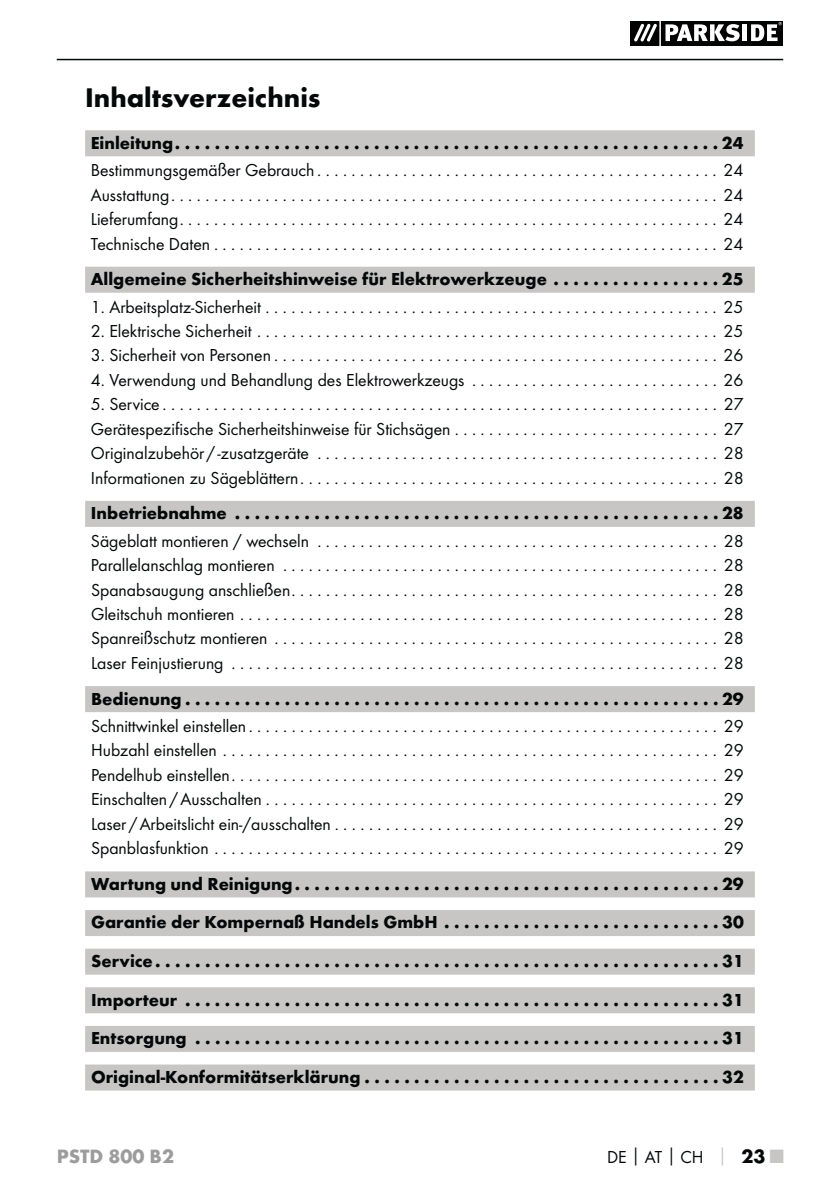
<style>
.page{position:relative;width:840px;height:1191px;background:#fff}
.page>*{position:absolute;margin:0;border:0;box-sizing:border-box;transform-origin:0 0}
.t1{font:700 28px "Futura";color:#040809}
.t2{font:700 20px "Futura";color:#9c9c9c}
.t3{font:18px/24.4px "Futura Boo";color:#040809;text-align:justify}
.t4{font:700 18px/38.6px "Futura";color:#040809;text-align:justify}
.s1{font-family:"Futura";font-weight:700}
.s2{font-family:"Futura";font-weight:700;color:#c7c6c5}
.s3{font-family:"Futura";font-weight:700;font-size:20px}
.s4{font-family:"Futura";font-weight:700;font-size:20px;color:#c7c6c5}
</style>
<div class="page">
<hr style="left:57px;top:59px;width:725px;height:1px;background:#040809">
<svg style="left:630px;top:21px;width:152px;height:24px"></svg>
<div style="left:85px;top:130px;width:669px;height:26px;background:#c7c6c5"></div>
<div style="left:85px;top:267px;width:669px;height:26px;background:#c7c6c5"></div>
<div style="left:85px;top:501px;width:669px;height:26px;background:#c7c6c5"></div>
<div style="left:85px;top:686px;width:669px;height:26px;background:#c7c6c5"></div>
<div style="left:85px;top:871px;width:669px;height:26px;background:#c7c6c5"></div>
<div style="left:85px;top:910px;width:669px;height:26px;background:#c7c6c5"></div>
<div style="left:85px;top:948px;width:669px;height:26px;background:#c7c6c5"></div>
<div style="left:85px;top:987px;width:669px;height:26px;background:#c7c6c5"></div>
<div style="left:85px;top:1026px;width:669px;height:26px;background:#c7c6c5"></div>
<div style="left:85px;top:1064px;width:669px;height:26px;background:#c7c6c5"></div>
<h1 class="t1" style="left:85px;top:87px;width:237px">Inhaltsverzeichnis</h1>
<p class="t4" style="left:91px;top:125px;width:653px">Einleitung .......................................................24</p>
<p class="t3" style="left:91px;top:159px;width:653px">Bestimmungsgemäßer Gebrauch ............................................... 24<br>Ausstattung ................................................................ 24<br>Lieferumfang ............................................................... 24<br>Technische Daten ........................................................... 24</p>
<p class="t4" style="left:91px;top:261px;width:653px">Allgemeine Sicherheitshinweise für Elektrowerkzeuge . . . . . . . . . . . . . . . . . 25</p>
<p class="t3" style="left:91px;top:295px;width:653px">1. Arbeitsplatz-Sicherheit ..................................................... 25</p>
<p class="t3" style="left:91px;top:320px;width:653px">2. Elektrische Sicherheit ...................................................... 25</p>
<p class="t3" style="left:91px;top:344px;width:653px">3. Sicherheit von Personen .................................................... 26</p>
<p class="t3" style="left:91px;top:368px;width:653px">4. Verwendung und Behandlung des Elektrowerkzeugs . . . . . . . . . . . . . . . . . . . . . . . . . . . . . 26</p>
<p class="t3" style="left:91px;top:393px;width:654px">5. Service ................................................................. 27<br>Gerätespezifische Sicherheitshinweise für Stichsägen . . . . . . . . . . . . . . . . . . . . . . . . . . . . . . . 27<br>Originalzubehör / -zusatzgeräte ............................................... 28<br>Informationen zu Sägeblättern ................................................. 28</p>
<p class="t4" style="left:91px;top:495px;width:653px">Inbetriebnahme .................................................28</p>
<p class="t3" style="left:91px;top:529px;width:654px">Sägeblatt montieren / wechseln ............................................... 28<br>Parallelanschlag montieren ................................................... 28<br>Spanabsaugung anschließen .................................................. 28<br>Gleitschuh montieren ........................................................ 28<br>Spanreißschutz montieren .................................................... 28<br>Laser Feinjustierung ......................................................... 28</p>
<p class="t4" style="left:91px;top:681px;width:653px">Bedienung ......................................................29</p>
<p class="t3" style="left:91px;top:714px;width:653px">Schnittwinkel einstellen ....................................................... 29<br>Hubzahl einstellen .......................................................... 29<br>Pendelhub einstellen ......................................................... 29<br>Einschalten / Ausschalten ..................................................... 29<br>Laser / Arbeitslicht ein-/ausschalten ............................................. 29<br>Spanblasfunktion ........................................................... 29</p>
<p class="t4" style="left:91px;top:866px;width:654px">Wartung und Reinigung ...........................................29<br>Garantie der Kompernaß Handels GmbH ............................30<br>Service .........................................................31<br>Importeur ......................................................31<br>Entsorgung .....................................................31<br>Original-Konformitätserklärung ....................................32</p>
<p class="t2" style="left:57px;top:1148px;width:119px">PSTD 800 B2</p>
<p class="t3" style="left:606px;top:1145px;width:178px">DE<span class="s1">│</span>AT<span class="s1">│</span>CH <span class="s2">│</span> <span class="s3">23</span> <span class="s4">■</span></p>
</div>
